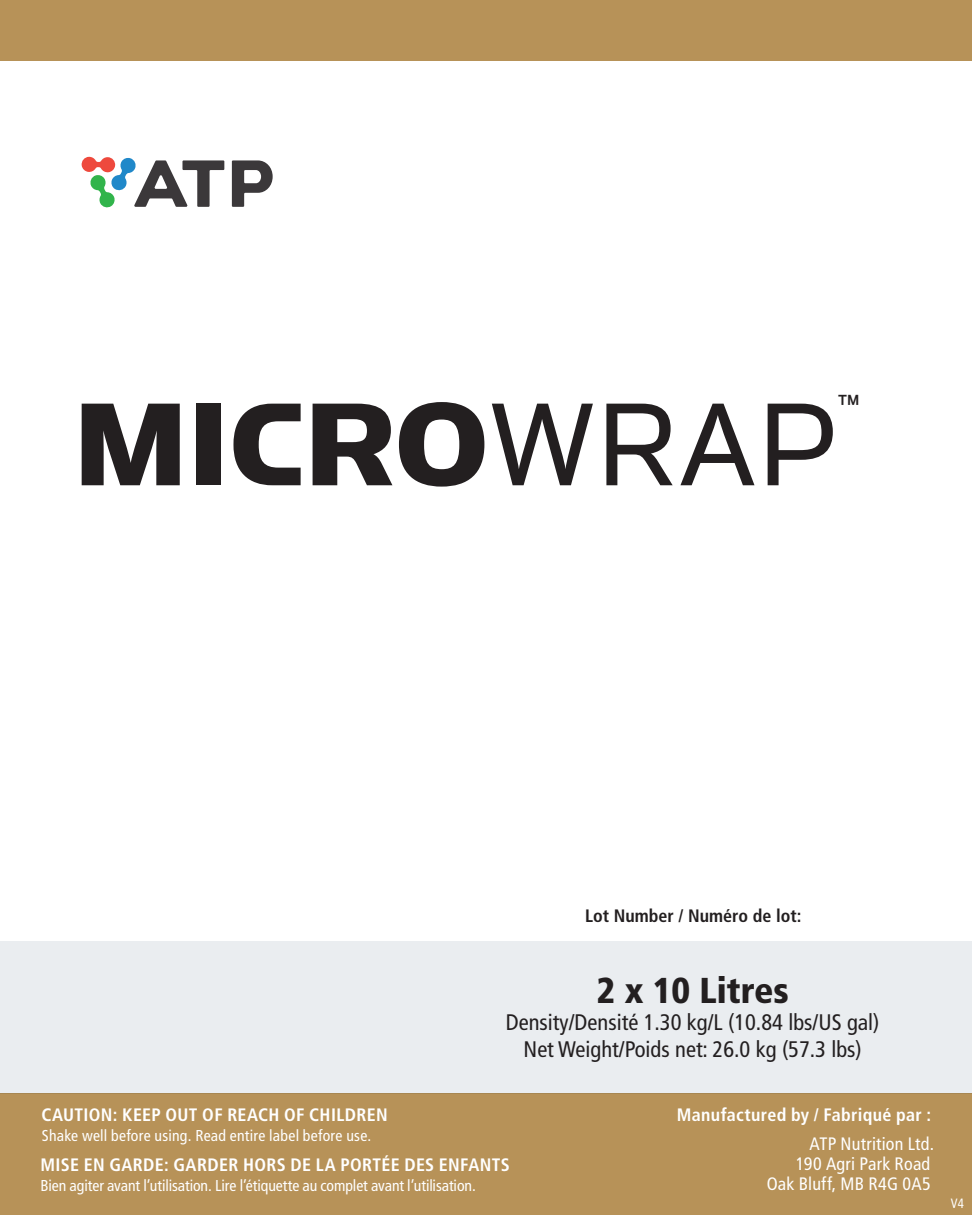
<style>
.page{position:relative;width:972px;height:1215px;background:#fff}
.page>*{position:absolute;margin:0;border:0;box-sizing:border-box;transform-origin:0 0}
.t1{font:132.75px "Simian Display Chimpanzee";color:#231f20}
.t2{font:900 condensed 36px "Frutiger LT Std";color:#231f20}
.t3{font:32.85px "Simian Display Orangutan";color:#231f20}
.t4{font:condensed 22.5px "Frutiger LT Std";color:#231f20}
.t5{font:700 condensed 18px "Frutiger LT Std";letter-spacing:.02em;color:#fff}
.t6{font:condensed 18px "Frutiger LT Std";letter-spacing:.015em;color:#fff}
.t7{font:700 condensed 18px "Frutiger LT Std";color:#231f20}
.t8{font:condensed 15.75px "Frutiger LT Std";color:#fff}
.t9{font:condensed 13.5px "Frutiger LT Std";color:#fff;scale:.94 1}
.s1{font-family:"Simian Display Orangutan"}
</style>
<div class="page">
<div style="left:0;top:0;width:972px;height:61px;background:#b79258"></div>
<div style="left:0;top:1094px;width:972px;height:121px;background:#b79258"></div>
<div style="left:0;top:941px;width:972px;height:153px;background:#eaedf0"></div>
<svg style="left:232px;top:160px;width:41px;height:47px"></svg>
<svg style="left:82px;top:157px;width:142px;height:50px"></svg>
<p class="t3" style="left:838px;top:388px;width:25px">™</p>
<p class="t1" style="left:74px;top:373px;width:765px">MICRO<span class="s1">WRAP</span></p>
<p class="t7" style="left:585px;top:905px;width:218px">Lot Number / Numéro de lot:</p>
<p class="t2" style="left:597px;top:969px;width:194px">2 x 10 Litres</p>
<p class="t4" style="left:506px;top:1009px;width:375px">Density/Densité 1.30 kg/L (10.84 lbs/US gal)</p>
<p class="t4" style="left:524px;top:1036px;width:340px">Net Weight/Poids net: 26.0 kg (57.3 lbs)</p>
<p class="t5" style="left:41px;top:1104px;width:348px">CAUTION: KEEP OUT OF REACH OF CHILDREN</p>
<p class="t8" style="left:42px;top:1127px;width:331px">Shake well before using. Read entire label before use.</p>
<p class="t5" style="left:40px;top:1154px;width:471px">MISE EN GARDE: GARDER HORS DE LA PORTÉE DES ENFANTS</p>
<p class="t8" style="left:40px;top:1177px;width:437px">Bien agiter avant l’utilisation. Lire l’étiquette au complet avant l’utilisation.</p>
<p class="t5" style="left:677px;top:1104px;width:256px">Manufactured by / Fabriqué par :</p>
<p class="t6" style="left:809px;top:1133px;width:126px">ATP Nutrition Ltd.</p>
<p class="t6" style="left:796px;top:1153px;width:136px">190 Agri Park Road</p>
<p class="t6" style="left:767px;top:1174px;width:166px">Oak Bluff, MB R4G 0A5</p>
<p class="t9" style="left:951px;top:1196px;width:15px">V4</p>
</div>
